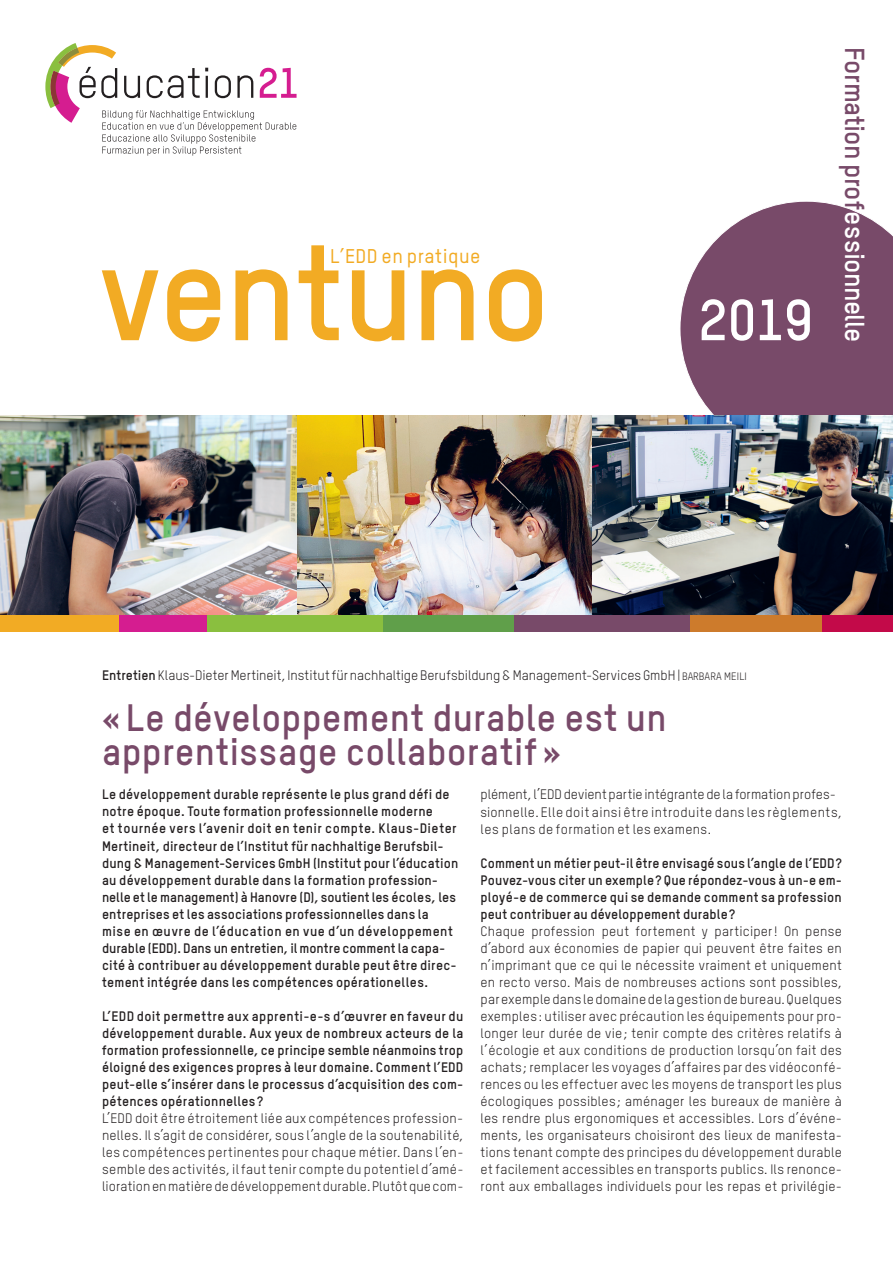
<style>
.page{position:relative;width:893px;height:1263px;background:#fff}
.page>*{position:absolute;margin:0;border:0;box-sizing:border-box;transform-origin:0 0}
._0_Cover_Titel_88_5{font:700 133.05px "TSTARPRO";letter-spacing:-.02em;color:#f2ab24}
._0_Cover_Ausgabenumm{font:700 57px "TSTARPRO";color:#fff}
._1_Titel_25_pt{font:700 37.5px "TSTARPRO";letter-spacing:.005em;color:#784a69}
._0_Cover_Thema_25_pt{font:700 27px "TSTARPRO";letter-spacing:-.02em;color:#784a69}
._0_Cover_BNE_Jahr_13{font:500 19.5px "TSTARPRO";letter-spacing:.025em;color:#f2ab24}
._1_Untertitel_9_pt{font:13.5px/17px "TSTARPRO";letter-spacing:.015em;color:#231f20;text-align:justify}
._2_Lead_bold_9_pt{font:700 13.5px/17px "TSTARPRO";letter-spacing:.015em;color:#231f20}
._1_Untertitel_9_pt-2{font:700 13.5px/17px "TSTARPRO";letter-spacing:.015em;color:#231f20;text-align:justify}
._2_Grundschrift_9_pt{font:13.5px "TSTARPRO";letter-spacing:-.005em;color:#231f20}
._1_Untertitel_9_pt-3{font:13.5px/17px "TSTARPRO";letter-spacing:.035em;color:#231f20}
._1_Untertitel_9_pt-4{font:13.5px "TSTARPRO";letter-spacing:-.005em;color:#231f20}
.s1{color:#fff}
.s2{font-weight:700}
.s3{font-size:10.5px}
</style>
<div class="page">
<div style="left:0;top:614px;width:119px;height:17px;background:#f2ab24"></div>
<div style="left:119px;top:614px;width:88px;height:17px;background:#d51d90"></div>
<div style="left:207px;top:614px;width:176px;height:17px;background:#8abf3f"></div>
<div style="left:383px;top:614px;width:131px;height:17px;background:#609f4a"></div>
<div style="left:514px;top:614px;width:176px;height:17px;background:#784a69"></div>
<div style="left:690px;top:614px;width:132px;height:17px;background:#cd7b2c"></div>
<div style="left:822px;top:614px;width:71px;height:17px;background:#c30a49"></div>
<img style="left:0;top:416px;width:593px;height:198px">
<svg style="left:680px;top:201px;width:213px;height:215px"></svg>
<svg style="left:45px;top:43px;width:252px;height:113px"></svg>
<img style="left:593px;top:416px;width:300px;height:198px">
<p class="_0_Cover_Titel_88_5" style="left:99px;top:209px;width:453px">ventuno</p>
<p class="_0_Cover_BNE_Jahr_13" style="left:330px;top:244px;width:152px">L’EDD en pratique</p>
<p class="_0_Cover_Ausgabenumm" style="left:699px;top:284px;width:116px">2019</p>
<p class="_0_Cover_Thema_25_pt" style="left:872px;top:47px;width:297px;rotate:90deg">Formation prof<span class="s1">essionnelle</span></p>
<p class="_2_Grundschrift_9_pt" style="left:102px;top:667px;width:646px"><span class="s2">Entretien</span> Klaus-Dieter Mertineit, Institut für nachhaltige Berufsbildung &amp; Management-Services GmbH | <span class="s3">BARBARA MEILI</span></p>
<p class="_1_Titel_25_pt" style="left:102px;top:694px;width:566px">« Le développement durable est un</p>
<p class="_1_Titel_25_pt" style="left:102px;top:728px;width:460px">apprentissage collaboratif »</p>
<p class="_2_Lead_bold_9_pt" style="left:102px;top:786px;width:349px">Le développement durable représente le plus grand défi de notre époque. Toute formation professionnelle moderne</p>
<p class="_2_Lead_bold_9_pt" style="left:102px;top:820px;width:358px">et tournée vers l’avenir doit en tenir compte. Klaus-Dieter Mertineit, directeur de l’Institut für nachhaltige Berufsbil&shy;dung &amp; Management-Services GmbH (Institut pour l’éducation au développement durable dans la formation profession-</p>
<p class="_2_Lead_bold_9_pt" style="left:102px;top:888px;width:356px">nelle et le management) à Hanovre (D), soutient les écoles, les entreprises et les associations professionnelles dans la</p>
<p class="_2_Lead_bold_9_pt" style="left:102px;top:922px;width:353px">mise en œuvre de l’éducation en vue d’un développement durable (EDD). Dans un entretien, il montre comment la capa-</p>
<p class="_2_Lead_bold_9_pt" style="left:102px;top:956px;width:356px">cité à contribuer au développement durable peut être direc-</p>
<p class="_2_Lead_bold_9_pt" style="left:102px;top:973px;width:327px">tement intégrée dans les compétences opérationelles.</p>
<p class="_1_Untertitel_9_pt-2" style="left:102px;top:1007px;width:363px">L’EDD doit permettre aux apprenti-e-s d’œuvrer en faveur du développement durable. Aux yeux de nombreux acteurs de la formation professionnelle, ce principe semble néanmoins trop éloigné des exigences propres à leur domaine. Comment l’EDD peut-elle s’insérer dans le processus d’acquisition des com&shy;pétences opérationnelles ?</p>
<p class="_1_Untertitel_9_pt" style="left:102px;top:1109px;width:363px">L’EDD doit être étroitement liée aux compétences profession&shy;nelles. Il s’agit de considérer, sous l’angle de la soutenabilité, les compétences pertinentes pour chaque métier. Dans l’en&shy;semble des activités, il faut tenir compte du potentiel d’amé&shy;lioration en matière de développement durable. Plutôt que com-</p>
<p class="_1_Untertitel_9_pt-4" style="left:480px;top:786px;width:357px">plément, l’EDD devient partie intégrante de la formation profes-</p>
<p class="_1_Untertitel_9_pt-3" style="left:480px;top:803px;width:363px">sionnelle. Elle doit ainsi être introduite dans les règlements, les plans de formation et les examens.</p>
<p class="_1_Untertitel_9_pt-2" style="left:480px;top:854px;width:363px">Comment un métier peut-il être envisagé sous l’angle de l’EDD?<br>Pouvez-vous citer un exemple? Que répondez-vous à un-e em&shy;ployé-e de commerce qui se demande comment sa profession peut contribuer au développement durable?</p>
<p class="_1_Untertitel_9_pt" style="left:480px;top:922px;width:363px">Chaque profession peut fortement y participer! On pense d’abord aux économies de papier qui peuvent être faites en n’imprimant que ce qui le nécessite vraiment et uniquement en recto verso. Mais de nombreuses actions sont possibles, par exemple dans le domaine de la gestion de bureau. Quelques exemples: utiliser avec précaution les équipements pour pro&shy;longer leur durée de vie; tenir compte des critères relatifs à l’écologie et aux conditions de production lorsqu’on fait des achats; remplacer les voyages d’affaires par des vidéoconfé&shy;rences ou les effectuer avec les moyens de transport les plus écologiques possibles ; aménager les bureaux de manière à les rendre plus ergonomiques et accessibles. Lors d’événe&shy;ments, les organisateurs choisiront des lieux de manifesta&shy;tions tenant compte des principes du développement durable et facilement accessibles en transports publics. Ils renonce&shy;ront aux emballages individuels pour les repas et privilégie-</p>
</div>
